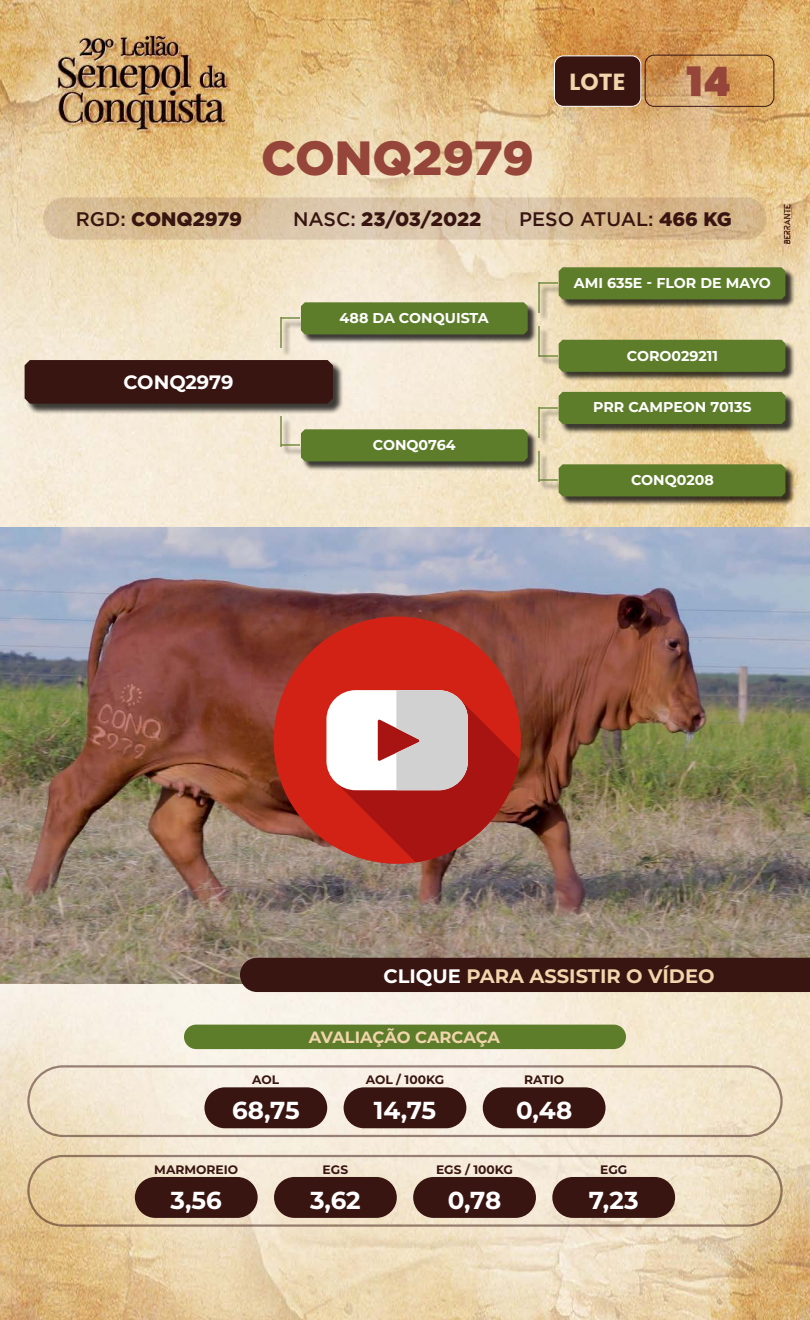
<style>
.page{position:relative;width:810px;height:1320px;background:#fff}
.page>*{position:absolute;margin:0;border:0;box-sizing:border-box;transform-origin:0 0}
.t1{font:900 48px "Gotham";color:#954539}
.t2{font:900 40.58px "Poppins";color:#954539}
.t3{font:700 24.53px "Montserrat";color:#fff}
.t4{font:700 23.25px "Poppins";color:#f2d5ac}
.t5{font:900 19.5px "Gotham";color:#381511}
.t6{font:700 19.5px "Montserrat";color:#f2d5ac}
.t7{font:500 19.5px "Gotham";color:#381511}
.t8{font:700 19.42px "Montserrat";color:#fff}
.t9{font:700 16.35px "Montserrat";letter-spacing:-.01em;color:#f2d5ac}
.t10{font:700 14.25px "Montserrat";color:#fff}
.t11{font:700 12.3px "Montserrat";color:#381511}
.s1{font-weight:500}
.s2{font-weight:900}
.s3{color:#fff}
</style>
<div class="page">
<img style="left:0;top:0;width:810px;height:1320px">
<svg style="left:43px;top:197px;width:724px;height:43px;background:#d8bf9a"></svg>
<div style="left:554px;top:56px;width:87px;height:50px;background:#381511;border-radius:9px"></div>
<div style="left:554px;top:56px;width:87px;height:51px;border:1px solid #fff;border-radius:9px"></div>
<div style="left:645px;top:55px;width:129px;height:52px;border:1px solid #381511;border-radius:9px"></div>
<div style="left:26px;top:361px;width:318px;height:53px;background:#000;opacity:.75"></div>
<div style="left:25px;top:360px;width:308px;height:44px;background:#381511"></div>
<div style="left:281px;top:319px;width:11px;height:38px;background:#000;opacity:.75"></div>
<hr style="left:280px;top:318px;width:2px;height:30px;background:#5e7d2b">
<div style="left:302px;top:304px;width:235px;height:40px;background:#000;opacity:.75"></div>
<svg style="left:282px;top:302px;width:246px;height:32px;background:#6a8538"></svg>
<div style="left:539px;top:284px;width:10px;height:38px;background:#000;opacity:.75"></div>
<hr style="left:538px;top:283px;width:2px;height:30px;background:#5e7d2b">
<div style="left:560px;top:269px;width:235px;height:40px;background:#000;opacity:.75"></div>
<svg style="left:539px;top:267px;width:246px;height:32px;background:#698436"></svg>
<div style="left:539px;top:328px;width:10px;height:38px;background:#000;opacity:.75"></div>
<hr style="left:538px;top:326px;width:2px;height:31px;background:#5e7d2b">
<div style="left:560px;top:341px;width:235px;height:41px;background:#000;opacity:.75"></div>
<svg style="left:539px;top:340px;width:246px;height:32px;background:#688335"></svg>
<div style="left:281px;top:417px;width:11px;height:38px;background:#000;opacity:.75"></div>
<hr style="left:280px;top:416px;width:2px;height:30px;background:#5e7d2b">
<div style="left:302px;top:431px;width:235px;height:40px;background:#000;opacity:.75"></div>
<svg style="left:282px;top:429px;width:246px;height:32px;background:#6a8538"></svg>
<div style="left:539px;top:452px;width:10px;height:39px;background:#000;opacity:.75"></div>
<hr style="left:538px;top:451px;width:2px;height:30px;background:#5e7d2b">
<div style="left:560px;top:466px;width:235px;height:40px;background:#000;opacity:.75"></div>
<svg style="left:539px;top:464px;width:246px;height:32px;background:#698436"></svg>
<div style="left:539px;top:408px;width:10px;height:39px;background:#000;opacity:.75"></div>
<hr style="left:538px;top:407px;width:2px;height:30px;background:#5e7d2b">
<div style="left:560px;top:393px;width:235px;height:41px;background:#000;opacity:.75"></div>
<svg style="left:539px;top:392px;width:246px;height:32px;background:#688436"></svg>
<div style="left:27px;top:1065px;width:756px;height:72px;border:2px solid #381511;border-radius:35px"></div>
<div style="left:204px;top:1087px;width:123px;height:41px;background:#381511;border-radius:20px"></div>
<div style="left:344px;top:1087px;width:122px;height:41px;background:#381511;border-radius:20px"></div>
<div style="left:483px;top:1087px;width:123px;height:41px;background:#381511;border-radius:20px"></div>
<div style="left:27px;top:1155px;width:756px;height:72px;border:2px solid #381511;border-radius:35px"></div>
<div style="left:135px;top:1177px;width:123px;height:41px;background:#381511;border-radius:20px"></div>
<div style="left:274px;top:1177px;width:123px;height:41px;background:#381511;border-radius:20px"></div>
<div style="left:413px;top:1177px;width:123px;height:41px;background:#381511;border-radius:20px"></div>
<div style="left:552px;top:1177px;width:123px;height:41px;background:#381511;border-radius:20px"></div>
<div style="left:184px;top:1025px;width:442px;height:24px;background:#5e7d2b;border-radius:12px"></div>
<img style="left:0;top:528px;width:810px;height:456px">
<div style="left:240px;top:958px;width:570px;height:34px;background:#381511"></div>
<div style="left:274px;top:617px;width:247px;height:247px;background:#d22215;border-radius:50%"></div>
<svg style="left:326px;top:690px;width:193px;height:172px"></svg>
<h1 class="t1" style="left:261px;top:130px;width:274px">CONQ2979</h1>
<h3 class="t4" style="left:570px;top:68px;width:57px">LOTE</h3>
<h2 class="t2" style="left:687px;top:58px;width:46px">14</h2>
<h3 class="t5" style="left:76px;top:207px;width:168px"><span class="s1">RGD:</span> CONQ2979</h3>
<h3 class="t5" style="left:293px;top:207px;width:190px"><span class="s1">NASC:</span> 23/03/2022</h3>
<h3 class="t7" style="left:519px;top:208px;width:214px">PESO ATUAL: <span class="s2">466 KG</span></h3>
<h3 class="t8" style="left:123px;top:368px;width:112px">CONQ2979</h3>
<p class="t10" style="left:340px;top:308px;width:151px">488 DA CONQUISTA</p>
<p class="t10" style="left:373px;top:435px;width:84px">CONQ0764</p>
<p class="t10" style="left:574px;top:272px;width:198px">AMI 635E - FLOR DE MAYO</p>
<p class="t10" style="left:627px;top:345px;width:93px">CORO029211</p>
<p class="t10" style="left:593px;top:397px;width:160px">PRR CAMPEON 7013S</p>
<p class="t10" style="left:631px;top:470px;width:84px">CONQ0208</p>
<h3 class="t6" style="left:383px;top:962px;width:333px"><span class="s3">CLIQUE</span> PARA ASSISTIR O VÍDEO</h3>
<p class="t9" style="left:309px;top:1026px;width:193px">AVALIAÇÃO CARCAÇA</p>
<p class="t11" style="left:252px;top:1071px;width:29px">AOL</p>
<h3 class="t3" style="left:232px;top:1093px;width:69px">68,75</h3>
<p class="t11" style="left:366px;top:1071px;width:80px">AOL / 100KG</p>
<h3 class="t3" style="left:374px;top:1093px;width:64px">14,75</h3>
<p class="t11" style="left:524px;top:1071px;width:41px">RATIO</p>
<h3 class="t3" style="left:516px;top:1093px;width:58px">0,48</h3>
<p class="t11" style="left:154px;top:1160px;width:85px">MARMOREIO</p>
<h3 class="t3" style="left:171px;top:1183px;width:53px">3,56</h3>
<p class="t11" style="left:323px;top:1160px;width:27px">EGS</p>
<h3 class="t3" style="left:310px;top:1183px;width:52px">3,62</h3>
<p class="t11" style="left:436px;top:1160px;width:79px">EGS / 100KG</p>
<h3 class="t3" style="left:448px;top:1183px;width:55px">0,78</h3>
<p class="t11" style="left:600px;top:1160px;width:29px">EGG</p>
<h3 class="t3" style="left:589px;top:1183px;width:51px">7,23</h3>
</div>
